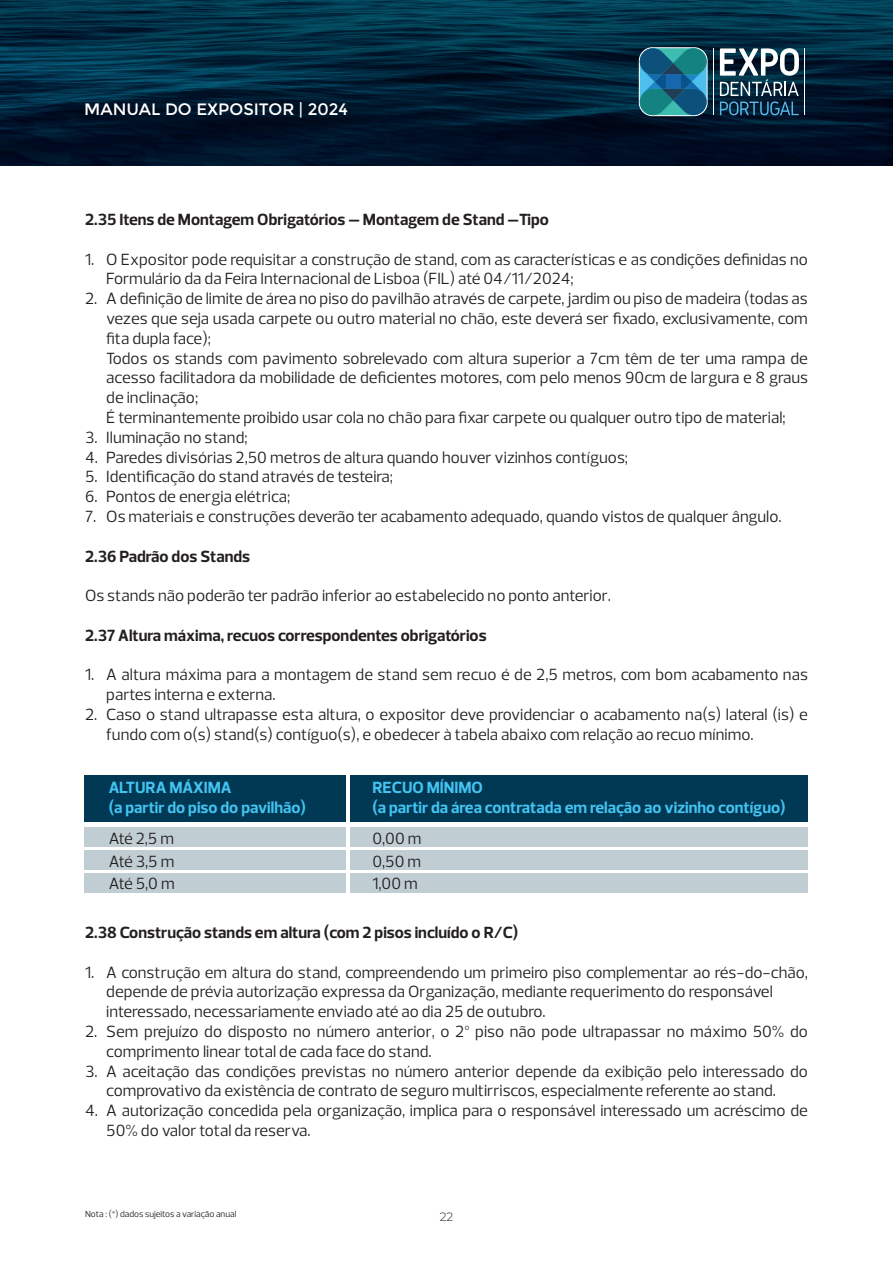
<style>
.page{position:relative;width:893px;height:1263px;background:#fff}
.page>*{position:absolute;margin:0;border:0;box-sizing:border-box;transform-origin:0 0}
.t1{font:16.5px/19.8px "Prelo";color:#231f20}
.t2{font:700 16.5px "Prelo";color:#231f20}
.t3{font:700 16.5px/19.8px "Prelo";color:#44c4f2}
.t4{font:16.5px "Montserrat";color:#fff}
.t5{font:100 12px "Montserrat";color:#231f20}
.t6{font:9px "Prelo";color:#231f20}
</style>
<div class="page">
<img style="left:0;top:0;width:893px;height:166px">
<svg style="left:639px;top:47px;width:69px;height:69px;background:#277c93"></svg>
<div style="left:666px;top:75px;width:14px;height:14px;background:#1867ad"></div>
<svg style="left:720px;top:48px;width:79px;height:67px"></svg>
<hr style="left:713px;top:48px;width:1px;height:67px;background:#fff">
<hr style="left:804px;top:48px;width:1px;height:67px;background:#fff">
<div style="left:85px;top:775px;width:261px;height:47px;background:#013954"></div>
<div style="left:350px;top:775px;width:457px;height:47px;background:#013954"></div>
<div style="left:85px;top:828px;width:261px;height:19px;background:#c0ced4"></div>
<div style="left:350px;top:828px;width:457px;height:19px;background:#c0ced4"></div>
<div style="left:85px;top:850px;width:261px;height:20px;background:#c0ced4"></div>
<div style="left:350px;top:850px;width:457px;height:20px;background:#c0ced4"></div>
<div style="left:85px;top:873px;width:261px;height:20px;background:#c0ced4"></div>
<div style="left:350px;top:873px;width:457px;height:20px;background:#c0ced4"></div>
<p class="t4" style="left:84px;top:100px;width:265px">MANUAL DO EXPOSITOR | 2024</p>
<p class="t2" style="left:85px;top:209px;width:465px">2.35 Itens de Montagem Obrigatórios – Montagem de Stand –Tipo</p>
<p class="t1" style="left:106px;top:249px;width:703px;text-indent:-21px">1. O Expositor pode requisitar a construção de stand, com as características e as condições definidas no<br>Formulário da da Feira Internacional de Lisboa (FIL) até 04/11/2024;</p>
<p class="t1" style="left:106px;top:289px;width:703px;text-indent:-21px">2. A definição de limite de área no piso do pavilhão através de carpete, jardim ou piso de madeira (todas as vezes que seja usada carpete ou outro material no chão, este deverá ser fixado, exclusivamente, com fita dupla face);<br>Todos os stands com pavimento sobrelevado com altura superior a 7cm têm de ter uma rampa de acesso facilitadora da mobilidade de deficientes motores, com pelo menos 90cm de largura e 8 graus de inclinação;<br>É terminantemente proibido usar cola no chão para fixar carpete ou qualquer outro tipo de material;</p>
<p class="t1" style="left:85px;top:427px;width:164px">3. Iluminação no stand;</p>
<p class="t1" style="left:85px;top:447px;width:544px">4. Paredes divisórias 2,50 metros de altura quando houver vizinhos contíguos;</p>
<p class="t1" style="left:85px;top:467px;width:309px">5. Identificação do stand através de testeira;</p>
<p class="t1" style="left:85px;top:487px;width:207px">6. Pontos de energia elétrica;</p>
<p class="t1" style="left:85px;top:507px;width:698px">7. Os materiais e construções deverão ter acabamento adequado, quando vistos de qualquer ângulo.</p>
<p class="t2" style="left:85px;top:546px;width:167px">2.36 Padrão dos Stands</p>
<p class="t1" style="left:85px;top:586px;width:527px">Os stands não poderão ter padrão inferior ao estabelecido no ponto anterior.</p>
<p class="t2" style="left:85px;top:625px;width:403px">2.37 Altura máxima, recuos correspondentes obrigatórios</p>
<p class="t1" style="left:106px;top:665px;width:703px;text-indent:-21px">1. A altura máxima para a montagem de stand sem recuo é de 2,5 metros, com bom acabamento nas partes interna e externa.</p>
<p class="t1" style="left:106px;top:705px;width:703px;text-indent:-21px">2. Caso o stand ultrapasse esta altura, o expositor deve providenciar o acabamento na(s) lateral (is) e fundo com o(s) stand(s) contíguo(s), e obedecer à tabela abaixo com relação ao recuo mínimo.</p>
<p class="t3" style="left:109px;top:777px;width:199px">ALTURA MÁXIMA<br>(a partir do piso do pavilhão)</p>
<p class="t1" style="left:109px;top:827px;width:67px;line-height:22.5px;text-align:justify">Até 2,5 m Até 3,5 m Até 5,0 m</p>
<p class="t3" style="left:372px;top:777px;width:415px">RECUO MÍNIMO<br>(a partir da área contratada em relação ao vizinho contíguo)</p>
<p class="t1" style="left:372px;top:827px;width:51px;line-height:22.5px;text-align:justify">0,00 m 0,50 m 1,00 m</p>
<p class="t2" style="left:85px;top:922px;width:435px">2.38 Construção stands em altura (com 2 pisos incluído o R/C)</p>
<p class="t1" style="left:106px;top:962px;width:703px;text-indent:-21px">1. A construção em altura do stand, compreendendo um primeiro piso complementar ao rés-do-chão, depende de prévia autorização expressa da Organização, mediante requerimento do responsável interessado, necessariamente enviado até ao dia 25 de outubro.</p>
<p class="t1" style="left:106px;top:1021px;width:703px;text-indent:-21px">2. Sem prejuízo do disposto no número anterior, o 2º piso não pode ultrapassar no máximo 50% do comprimento linear total de cada face do stand.</p>
<p class="t1" style="left:106px;top:1061px;width:703px;text-indent:-21px">3. A aceitação das condições previstas no número anterior depende da exibição pelo interessado do comprovativo da existência de contrato de seguro multirriscos, especialmente referente ao stand.</p>
<p class="t1" style="left:106px;top:1101px;width:703px;text-indent:-21px">4. A autorização concedida pela organização, implica para o responsável interessado um acréscimo de<br>50% do valor total da reserva.</p>
<p class="t6" style="left:85px;top:1208px;width:153px">Nota : (*) dados sujeitos a variação anual</p>
<p class="t5" style="left:440px;top:1209px;width:15px">22</p>
</div>
